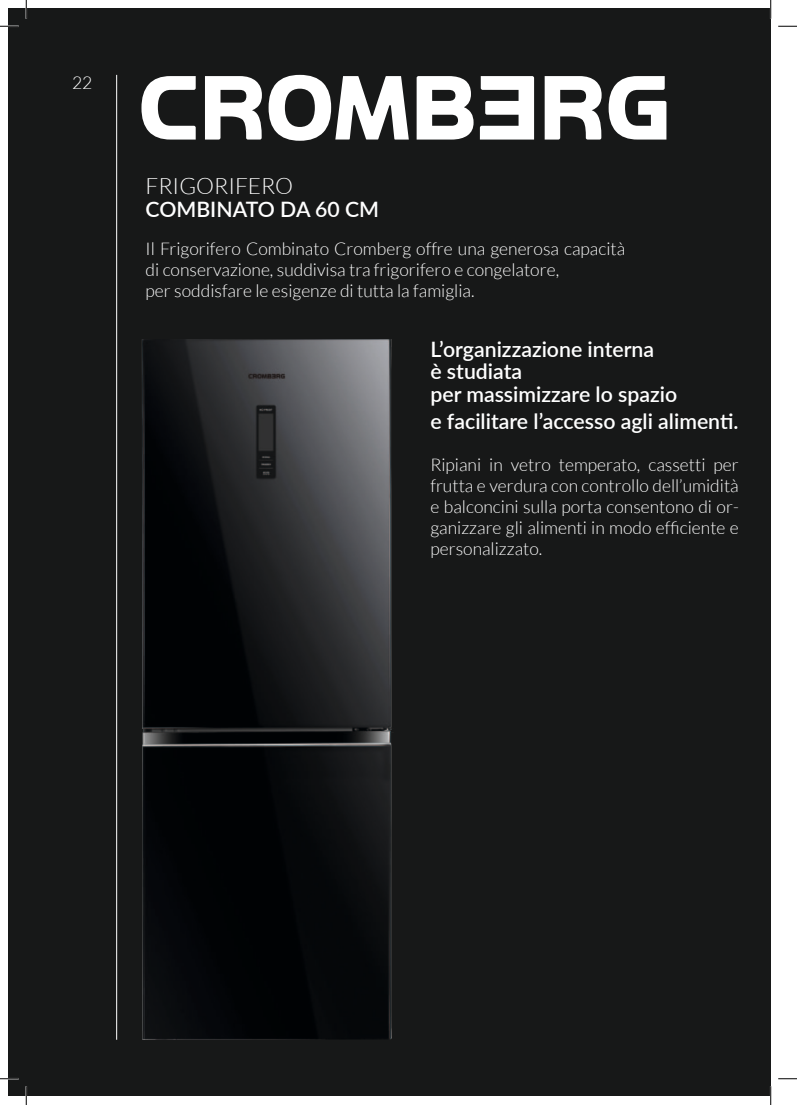
<style>
.page{position:relative;width:797px;height:1105px;background:#fff}
.page>*{position:absolute;margin:0;border:0;box-sizing:border-box;transform-origin:0 0}
.t1{font:300 22.5px "Lato";color:#fff}
.t2{font:600 21.25px "Lato";color:#fff}
.t3{font:300 17.5px/21px "Lato";color:#fff}
</style>
<div class="page">
<div style="left:9px;top:9px;width:761px;height:1087px;background:#171818"></div>
<img style="left:141px;top:339px;width:251px;height:701px">
<svg style="left:141px;top:76px;width:55px;height:64px"></svg>
<svg style="left:205px;top:76px;width:57px;height:64px"></svg>
<svg style="left:268px;top:75px;width:141px;height:66px"></svg>
<svg style="left:416px;top:76px;width:57px;height:64px"></svg>
<svg style="left:480px;top:76px;width:54px;height:64px"></svg>
<svg style="left:544px;top:76px;width:57px;height:64px"></svg>
<svg style="left:608px;top:76px;width:58px;height:64px"></svg>
<hr style="left:116px;top:75px;width:1px;height:965px;background:#fff">
<svg style="left:0;top:25px;width:19px;height:2px"></svg>
<svg style="left:778px;top:25px;width:19px;height:2px"></svg>
<svg style="left:0;top:1078px;width:19px;height:1px"></svg>
<svg style="left:778px;top:1078px;width:19px;height:1px"></svg>
<svg style="left:25px;top:0;width:2px;height:19px"></svg>
<svg style="left:25px;top:1086px;width:2px;height:19px"></svg>
<svg style="left:770px;top:0;width:1px;height:19px"></svg>
<svg style="left:770px;top:1086px;width:1px;height:19px"></svg>
<p class="t3" style="left:72px;top:72px;width:22px">22</p>
<p class="t1" style="left:146px;top:174px;width:149px">FRIGORIFERO</p>
<p class="t2" style="left:146px;top:194px;width:235px">COMBINATO DA 60 CM</p>
<p class="t3" style="left:146px;top:238px;width:481px">Il Frigorifero Combinato Cromberg offre una generosa capacità di conservazione, suddivisa tra frigorifero e congelatore,</p>
<p class="t3" style="left:146px;top:280px;width:330px">per soddisfare le esigenze di tutta la famiglia.</p>
<p class="t2" style="left:430px;top:333px;width:225px">L’organizzazione interna</p>
<p class="t2" style="left:430px;top:356px;width:93px">è studiata</p>
<p class="t2" style="left:430px;top:378px;width:248px">per massimizzare lo spazio</p>
<p class="t2" style="left:430px;top:405px;width:310px">e facilitare l’accesso agli alimenti.</p>
<p class="t3" style="left:430px;top:454px;width:310px;text-align:justify">Ripiani in vetro temperato, cassetti per frutta e verdura con controllo dell’umidità e balconcini sulla porta consentono di or&shy;ganizzare gli alimenti in modo efficiente e personalizzato.</p>
</div>
